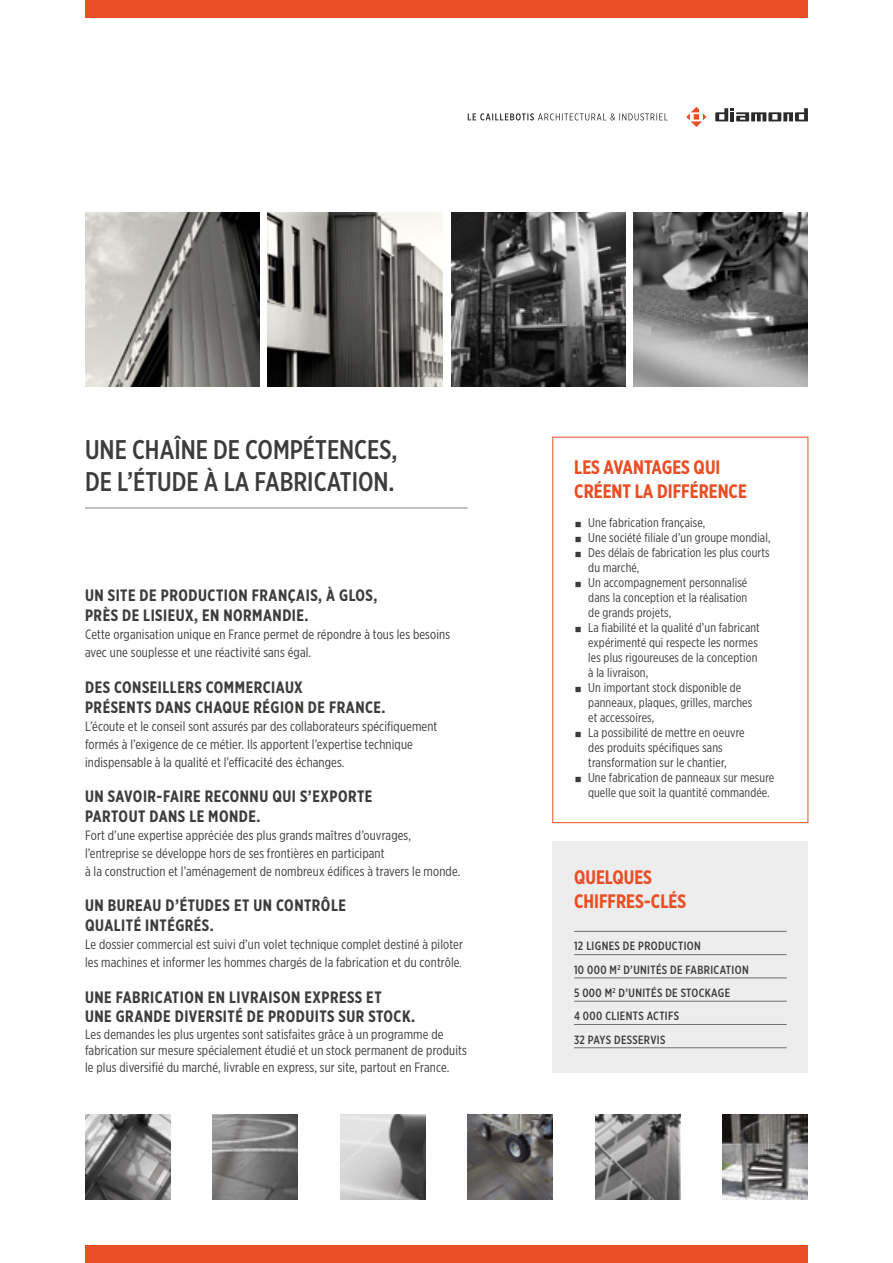
<style>
.page{position:relative;width:893px;height:1263px;background:#fff}
.page>*{position:absolute;margin:0;border:0;box-sizing:border-box;transform-origin:0 0}
.t1{font:500 27px "Gotham X Narrow";color:#3c3c3b}
.t2{font:700 19.5px "Gotham X Narrow";color:#e94e24}
.t3{font:700 16.5px "Gotham X Narrow";letter-spacing:.03em;color:#3c3c3b}
.t4{font:13.5px/18px "Gotham X Narrow";letter-spacing:.01em;color:#3c3c3b}
.t5{font:12.75px/15px "Gotham X Narrow";letter-spacing:.01em;color:#3c3c3b}
.t6{font:500 12px "Gotham X Narrow";letter-spacing:.03em;color:#3c3c3b}
.s1{font-weight:300}
</style>
<div class="page">
<div style="left:553px;top:842px;width:255px;height:231px;background:#ededed"></div>
<div style="left:85px;top:1246px;width:723px;height:17px;background:#e94e24"></div>
<img style="left:268px;top:213px;width:174px;height:174px">
<img style="left:85px;top:213px;width:174px;height:174px">
<div style="left:85px;top:0;width:723px;height:17px;background:#e94e24"></div>
<hr style="left:85px;top:508px;width:383px;height:1px;background:#878787">
<img style="left:451px;top:213px;width:175px;height:174px">
<hr style="left:574px;top:931px;width:213px;height:1px;background:#706f6f">
<hr style="left:574px;top:954px;width:213px;height:1px;background:#706f6f">
<hr style="left:574px;top:978px;width:213px;height:1px;background:#706f6f">
<hr style="left:574px;top:1001px;width:213px;height:1px;background:#706f6f">
<hr style="left:574px;top:1024px;width:213px;height:1px;background:#706f6f">
<hr style="left:574px;top:1047px;width:213px;height:1px;background:#706f6f">
<img style="left:468px;top:1114px;width:85px;height:85px">
<img style="left:723px;top:1114px;width:85px;height:85px">
<img style="left:340px;top:1114px;width:85px;height:85px">
<img style="left:213px;top:1114px;width:85px;height:85px">
<img style="left:595px;top:1114px;width:85px;height:85px">
<img style="left:85px;top:1114px;width:85px;height:85px">
<img style="left:634px;top:213px;width:174px;height:174px">
<svg style="left:715px;top:108px;width:93px;height:13px"></svg>
<svg style="left:686px;top:107px;width:20px;height:20px"></svg>
<svg style="left:468px;top:113px;width:200px;height:7px"></svg>
<p class="t1" style="left:85px;top:433px;width:314px">UNE CHAÎNE DE COMPÉTENCES,</p>
<p class="t1" style="left:85px;top:465px;width:311px">DE L’ÉTUDE À LA FABRICATION.</p>
<p class="t3" style="left:85px;top:585px;width:294px">UN SITE DE PRODUCTION FRANÇAIS, À GLOS,</p>
<p class="t3" style="left:85px;top:605px;width:225px">PRÈS DE LISIEUX, EN NORMANDIE.</p>
<p class="t4" style="left:85px;top:625px;width:366px">Cette organisation unique en France permet de répondre à tous les besoins avec une souplesse et une réactivité sans égal.</p>
<p class="t3" style="left:85px;top:677px;width:219px">DES CONSEILLERS COMMERCIAUX</p>
<p class="t3" style="left:85px;top:697px;width:302px">PRÉSENTS DANS CHAQUE RÉGION DE FRANCE.</p>
<p class="t4" style="left:85px;top:717px;width:354px">L’écoute et le conseil sont assurés par des collaborateurs spécifiquement formés à l’exigence de ce métier. Ils apportent l’expertise technique indispensable à la qualité et l’efficacité des échanges.</p>
<p class="t3" style="left:85px;top:786px;width:289px">UN SAVOIR-FAIRE RECONNU QUI S’EXPORTE</p>
<p class="t3" style="left:85px;top:806px;width:177px">PARTOUT DANS LE MONDE.</p>
<p class="t4" style="left:85px;top:826px;width:328px">Fort d’une expertise appréciée des plus grands maîtres d’ouvrages,</p>
<p class="t4" style="left:85px;top:844px;width:301px">l’entreprise se développe hors de ses frontières en participant</p>
<p class="t4" style="left:85px;top:862px;width:377px">à la construction et l’aménagement de nombreux édifices à travers le monde.</p>
<p class="t3" style="left:85px;top:895px;width:262px">UN BUREAU D’ÉTUDES ET UN CONTRÔLE</p>
<p class="t3" style="left:85px;top:914px;width:130px">QUALITÉ INTÉGRÉS.</p>
<p class="t4" style="left:85px;top:934px;width:379px">Le dossier commercial est suivi d’un volet technique complet destiné à piloter les machines et informer les hommes chargés de la fabrication et du contrôle<span class="s1">.</span></p>
<p class="t3" style="left:85px;top:986px;width:298px">UNE FABRICATION EN LIVRAISON EXPRESS ET</p>
<p class="t3" style="left:85px;top:1006px;width:332px">UNE GRANDE DIVERSITÉ DE PRODUITS SUR STOCK.</p>
<p class="t4" style="left:85px;top:1026px;width:383px;line-height:16.5px">Les demandes les plus urgentes sont satisfaites grâce à un programme de fabrication sur mesure spécialement étudié et un stock permanent de produits le plus diversifié du marché, livrable en express, sur site, partout en France.</p>
<p class="t2" style="left:574px;top:455px;width:148px">LES AVANTAGES QUI</p>
<p class="t2" style="left:574px;top:479px;width:174px">CRÉENT LA DIFFÉRENCE</p>
<p class="t5" style="left:574px;top:515px;width:133px">◼ Une fabrication française,</p>
<p class="t5" style="left:574px;top:530px;width:198px">◼ Une société filiale d’un groupe mondial,</p>
<p class="t5" style="left:588px;top:545px;width:183px;text-indent:-14px">◼ Des délais de fabrication les plus courts du marché,</p>
<p class="t5" style="left:588px;top:575px;width:161px;text-align:justify;text-indent:-14px">◼ Un accompagnement personnalisé dans la conception et la réalisation de grands projets,</p>
<p class="t5" style="left:588px;top:620px;width:173px;text-indent:-14px">◼ La fiabilité et la qualité d’un fabricant expérimenté qui respecte les normes les plus rigoureuses de la conception à la livraison,</p>
<p class="t5" style="left:588px;top:680px;width:165px;text-indent:-14px">◼ Un important stock disponible de panneaux, plaques, grilles, marches et accessoires,</p>
<p class="t5" style="left:588px;top:725px;width:158px;text-indent:-14px">◼ La possibilité de mettre en oeuvre des produits spécifiques sans transformation sur le chantier,</p>
<p class="t5" style="left:588px;top:770px;width:188px;text-indent:-14px">◼ Une fabrication de panneaux sur mesure quelle que soit la quantité commandée.</p>
<p class="t2" style="left:574px;top:865px;width:79px">QUELQUES</p>
<p class="t2" style="left:574px;top:889px;width:114px">CHIFFRES-CLÉS</p>
<p class="t6" style="left:574px;top:939px;width:128px">12 LIGNES DE PRODUCTION</p>
<p class="t6" style="left:574px;top:962px;width:176px">10 000 M<sup>2</sup> D’UNITÉS DE FABRICATION</p>
<p class="t6" style="left:574px;top:985px;width:158px">5 000 M<sup>2</sup> D’UNITÉS DE STOCKAGE</p>
<p class="t6" style="left:574px;top:1009px;width:107px">4 000 CLIENTS ACTIFS</p>
<p class="t6" style="left:574px;top:1032px;width:93px">32 PAYS DESSERVIS</p>
</div>
